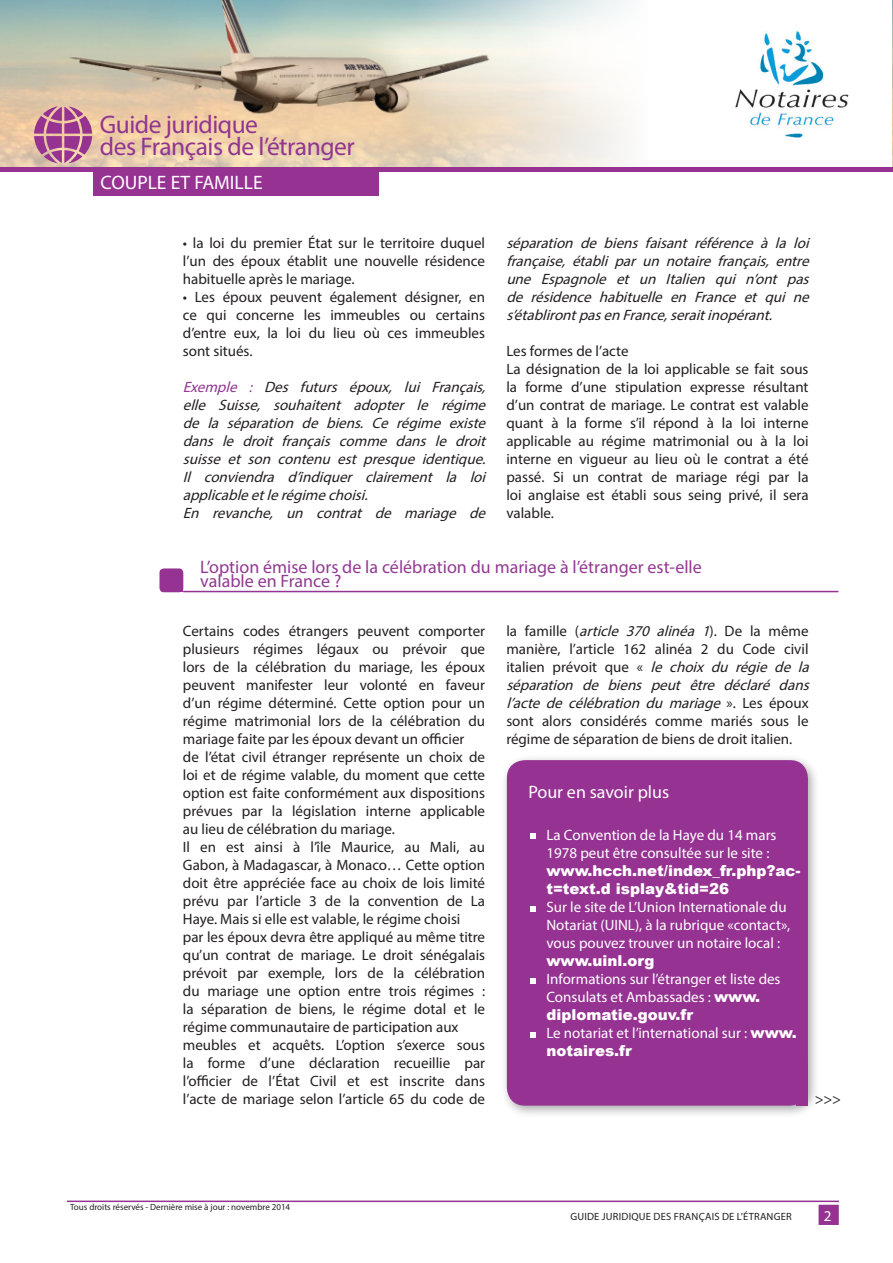
<style>
.page{position:relative;width:893px;height:1263px;background:#fff}
.page>*{position:absolute;margin:0;border:0;box-sizing:border-box;transform-origin:0 0}
.t1{font:25.5px/22.5px "Myriad Pro";letter-spacing:-.02em;color:#913591}
.t2{font:19.5px "Myriad Pro";color:#fff}
.t3{font:18px "Myriad Pro";color:#933993}
.t4{font:18px "Myriad Pro";color:#fff}
.t5{font:15px/18px "Myriad Pro";color:#231f20;text-align:justify}
.t6{font:italic 15px/18px "Myriad Pro";color:#231f20;text-align:justify}
.t7{font:15px/18px "Myriad Pro";color:#fff}
.t8{font:900 15px/18px "Arial";color:#fff}
.t9{font:10.5px "Myriad Pro";letter-spacing:.02em;color:#231f20}
.t10{font:9px "Myriad Pro";color:#231f20}
.s1{color:#913591}
.s2{font-style:italic}
.s3{font-family:"Arial";font-weight:900}
</style>
<div class="page">
<img style="left:0;top:0;width:626px;height:167px">
<img style="left:892px;top:0;width:1px;height:167px">
<hr style="left:0;top:167px;width:893px;height:4px;background:#963292">
<hr style="left:67px;top:1200px;width:772px;height:2px;background:#963292">
<img style="left:736px;top:32px;width:112px;height:105px">
<div style="left:819px;top:1205px;width:20px;height:20px;background:#963292"></div>
<svg style="left:34px;top:106px;width:58px;height:57px;background:#bb759a"></svg>
<div style="left:501px;top:754px;width:319px;height:364px;background:#231f20;opacity:.37"></div>
<div style="left:507px;top:760px;width:301px;height:346px;background:#963292;border-radius:18px"></div>
<div style="left:796px;top:1062px;width:12px;height:44px;background:#963292"></div>
<hr style="left:183px;top:591px;width:655px;height:1px;background:#963292">
<svg style="left:530px;top:833px;width:6px;height:6px"></svg>
<svg style="left:530px;top:906px;width:6px;height:6px"></svg>
<svg style="left:530px;top:978px;width:6px;height:6px"></svg>
<svg style="left:530px;top:1032px;width:6px;height:5px"></svg>
<div style="left:159px;top:568px;width:24px;height:24px;background:#963292;border-radius:4px"></div>
<div style="left:94px;top:171px;width:285px;height:25px;background:#963292"></div>
<h1 class="t1" style="left:100px;top:113px;width:256px">Guide juridique<br>des Français de l’étranger</h1>
<p class="t2" style="left:100px;top:170px;width:164px">COUPLE ET FAMILLE</p>
<p class="t5" style="left:183px;top:234px;width:304px">• la loi du premier État sur le territoire duquel l’un des époux établit une nouvelle résidence habituelle après le mariage.</p>
<p class="t5" style="left:183px;top:288px;width:304px">• Les époux peuvent également désigner, en ce qui concerne les immeubles ou certains d’entre eux, la loi du lieu où ces immeubles sont situés.</p>
<p class="t6" style="left:183px;top:378px;width:309px"><span class="s1">Exemple :</span> Des futurs époux, lui Français, elle Suisse, souhaitent adopter le régime de la séparation de biens. Ce régime existe dans le droit français comme dans le droit suisse et son contenu est presque identique.<br>Il conviendra d’indiquer clairement la loi applicableetlerégimechoisi.</p>
<p class="t6" style="left:183px;top:504px;width:309px">En revanche, un contrat de mariage de</p>
<p class="t6" style="left:506px;top:234px;width:309px">séparation de biens faisant référence à la loi française, établi par un notaire français, entre une Espagnole et un Italien qui n’ont pas de résidence habituelle en France et qui ne s’établirontpasenFrance,seraitinopérant.</p>
<p class="t5" style="left:506px;top:342px;width:124px">Les formes de l’acte</p>
<p class="t5" style="left:506px;top:360px;width:304px">La désignation de la loi applicable se fait sous la forme d’une stipulation expresse résultant d’un contrat de mariage. Le contrat est valable quant à la forme s’il répond à la loi interne applicable au régime matrimonial ou à la loi interne en vigueur au lieu où le contrat a été passé. Si un contrat de mariage régi par la loi anglaise est établi sous seing privé, il sera valable.</p>
<p class="t3" style="left:200px;top:555px;width:503px">L’option émise lors de la célébration du mariage à l’étranger est-elle</p>
<p class="t3" style="left:200px;top:570px;width:143px">valable en France ?</p>
<p class="t5" style="left:183px;top:622px;width:304px">Certains codes étrangers peuvent comporter plusieurs régimes légaux ou prévoir que lors de la célébration du mariage, les époux peuvent manifester leur volonté en faveur d’un régime déterminé. Cette option pour un régime matrimonial lors de la célébration du mariage faite par les époux devant un officier</p>
<p class="t5" style="left:183px;top:748px;width:304px">de l’état civil étranger représente un choix de loi et de régime valable, du moment que cette option est faite conformément aux dispositions prévues par la législation interne applicable au lieu de célébration du mariage.</p>
<p class="t5" style="left:183px;top:838px;width:304px">Il en est ainsi à l’île Maurice, au Mali, au Gabon, à Madagascar, à Monaco… Cette option doit être appréciée face au choix de lois limité prévu par l’article 3 de la convention de La Haye. Mais si elle est valable, le régime choisi</p>
<p class="t5" style="left:183px;top:928px;width:304px">par les époux devra être appliqué au même titre qu’un contrat de mariage. Le droit sénégalais prévoit par exemple, lors de la célébration du mariage une option entre trois régimes : la séparation de biens, le régime dotal et le régime communautaire de participation aux</p>
<p class="t5" style="left:183px;top:1036px;width:304px">meubles et acquêts. L’option s’exerce sous la forme d’une déclaration recueillie par l’officier de l’État Civil et est inscrite dans l’acte de mariage selon l’article 65 du code de</p>
<p class="t5" style="left:506px;top:622px;width:309px;text-align:left">la famille (<span class="s2">article 370 alinéa 1</span>). De la même manière, l’article 162 alinéa 2 du Code civil italien prévoit que « <span class="s2">le choix du régie de la séparation de biens peut être déclaré dans l’acte de célébration du mariage</span> » . L e s é p o u x sont alors considérés comme mariés sous le régime de séparation de biens de droit italien.</p>
<p class="t4" style="left:528px;top:781px;width:142px">Pour en savoir plus</p>
<p class="t7" style="left:546px;top:825px;width:232px">La Convention de la Haye du 14 mars<br>1978 peut être consultée sur le site :</p>
<p class="t8" style="left:546px;top:861px;width:256px">www.hcch.net/index_fr.php?ac&shy;t=text.d isplay&amp;tid=26</p>
<p class="t7" style="left:546px;top:897px;width:245px">Sur le site de L’Union Internationale du Notariat (UINL), à la rubrique «contact», vous pouvez trouver un notaire local : <span class="s3">www.uinl.org</span></p>
<p class="t7" style="left:546px;top:969px;width:236px">Informations sur l’étranger et liste des<br>Consulats et Ambassades : <span class="s3">www. diplomatie.gouv.fr</span></p>
<p class="t7" style="left:546px;top:1023px;width:252px">Le notariat et l’international sur : <span class="s3">www. notaires.fr</span></p>
<p class="t5" style="left:815px;top:1090px;width:28px">&gt;&gt;&gt;</p>
<p class="t10" style="left:70px;top:1201px;width:222px">Tous droits réservés - Dernière mise à jour : novembre 2014</p>
<p class="t9" style="left:570px;top:1210px;width:223px">GUIDE JURIDIQUE DES FRANÇAIS DE L’ÉTRANGER</p>
<p class="t7" style="left:824px;top:1206px;width:9px">2</p>
</div>
